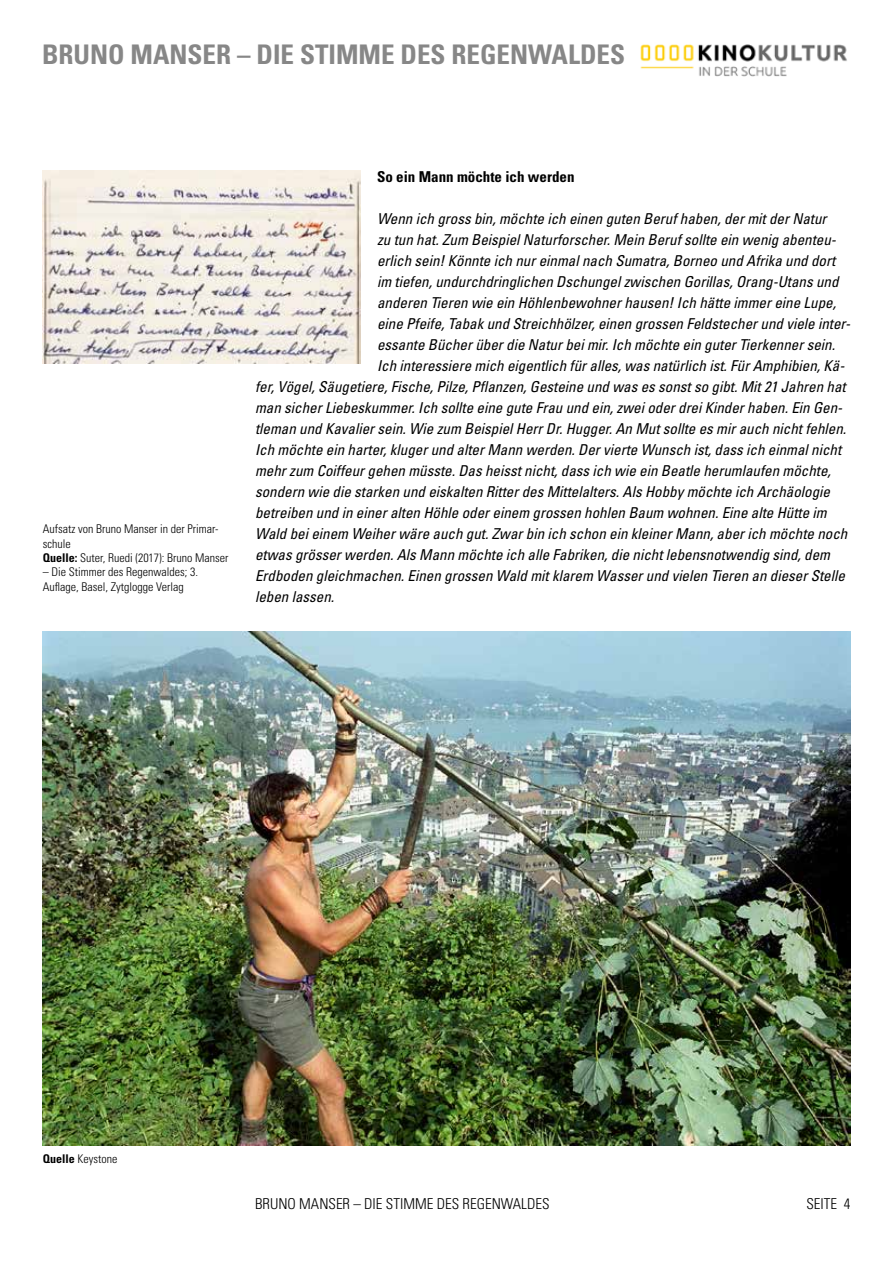
<style>
.page{position:relative;width:893px;height:1263px;background:#fff}
.page>*{position:absolute;margin:0;border:0;box-sizing:border-box;transform-origin:0 0}
.t1{font:700 condensed 27px "Univers";color:#878787}
.t2{font:italic condensed 15px "Univers";color:#000}
.t3{font:300 condensed 15px "Univers";color:#000}
.t4{font:700 condensed 15px "Univers";color:#000}
.t5{font:300 condensed 12px/14.4px "Univers";color:#000}
.s1{font-weight:700}
</style>
<div class="page">
<img style="left:640px;top:44px;width:207px;height:33px">
<img style="left:43px;top:170px;width:317px;height:194px">
<img style="left:43px;top:631px;width:807px;height:515px">
<h1 class="t1" style="left:42px;top:38px;width:585px">BRUNO MANSER – DIE STIMME DES REGENWALDES</h1>
<p class="t5" style="left:43px;top:522px;width:187px">Aufsatz von Bruno Manser in der Primar&shy;schule<br><span class="s1">Quelle:</span> Suter, Ruedi (2017): Bruno Manser</p>
<p class="t5" style="left:43px;top:565px;width:157px">– Die Stimmer des Regenwaldes; 3.<br>Auflage, Basel, Zytglogge Verlag</p>
<p class="t4" style="left:377px;top:167px;width:199px">So ein Mann möchte ich werden</p>
<p class="t2" style="left:377px;top:209px;width:451px">Wenn ich gross bin, möchte ich einen guten Beruf haben, der mit der Natur</p>
<p class="t2" style="left:377px;top:230px;width:460px">zu tun hat. Zum Beispiel Naturforscher. Mein Beruf sollte ein wenig abenteu-</p>
<p class="t2" style="left:377px;top:251px;width:460px">erlich sein! Könnte ich nur einmal nach Sumatra, Borneo und Afrika und dort</p>
<p class="t2" style="left:377px;top:272px;width:463px">im tiefen, undurchdringlichen Dschungel zwischen Gorillas, Orang-Utans und</p>
<p class="t2" style="left:377px;top:293px;width:461px">anderen Tieren wie ein Höhlenbewohner hausen! Ich hätte immer eine Lupe,</p>
<p class="t2" style="left:377px;top:314px;width:475px">eine Pfeife, Tabak und Streichhölzer, einen grossen Feldstecher und viele inter-</p>
<p class="t2" style="left:377px;top:335px;width:459px">essante Bücher über die Natur bei mir. Ich möchte ein guter Tierkenner sein.</p>
<p class="t2" style="left:377px;top:356px;width:469px">Ich interessiere mich eigentlich für alles, was natürlich ist. Für Amphibien, Kä-</p>
<p class="t2" style="left:255px;top:377px;width:592px">fer, Vögel, Säugetiere, Fische, Pilze, Pflanzen, Gesteine und was es sonst so gibt. Mit 21 Jahren hat</p>
<p class="t2" style="left:255px;top:398px;width:589px">man sicher Liebeskummer. Ich sollte eine gute Frau und ein, zwei oder drei Kinder haben. Ein Gen-</p>
<p class="t2" style="left:255px;top:419px;width:593px">tleman und Kavalier sein. Wie zum Beispiel Herr Dr. Hugger. An Mut sollte es mir auch nicht fehlen.</p>
<p class="t2" style="left:255px;top:440px;width:588px">Ich möchte ein harter, kluger und alter Mann werden. Der vierte Wunsch ist, dass ich einmal nicht</p>
<p class="t2" style="left:255px;top:461px;width:577px">mehr zum Coiffeur gehen müsste. Das heisst nicht, dass ich wie ein Beatle herumlaufen möchte,</p>
<p class="t2" style="left:255px;top:482px;width:576px">sondern wie die starken und eiskalten Ritter des Mittelalters. Als Hobby möchte ich Archäologie</p>
<p class="t2" style="left:255px;top:503px;width:573px">betreiben und in einer alten Höhle oder einem grossen hohlen Baum wohnen. Eine alte Hütte im</p>
<p class="t2" style="left:255px;top:524px;width:594px">Wald bei einem Weiher wäre auch gut. Zwar bin ich schon ein kleiner Mann, aber ich möchte noch</p>
<p class="t2" style="left:255px;top:545px;width:576px">etwas grösser werden. Als Mann möchte ich alle Fabriken, die nicht lebensnotwendig sind, dem</p>
<p class="t2" style="left:255px;top:566px;width:591px">Erdboden gleichmachen. Einen grossen Wald mit klarem Wasser und vielen Tieren an dieser Stelle</p>
<p class="t2" style="left:255px;top:587px;width:81px">leben lassen.</p>
<p class="t5" style="left:43px;top:1152px;width:76px"><span class="s1">Quelle</span> Keystone</p>
<p class="t3" style="left:255px;top:1195px;width:296px">BRUNO MANSER – DIE STIMME DES REGENWALDES</p>
<p class="t3" style="left:806px;top:1195px;width:46px">SEITE 4</p>
</div>
